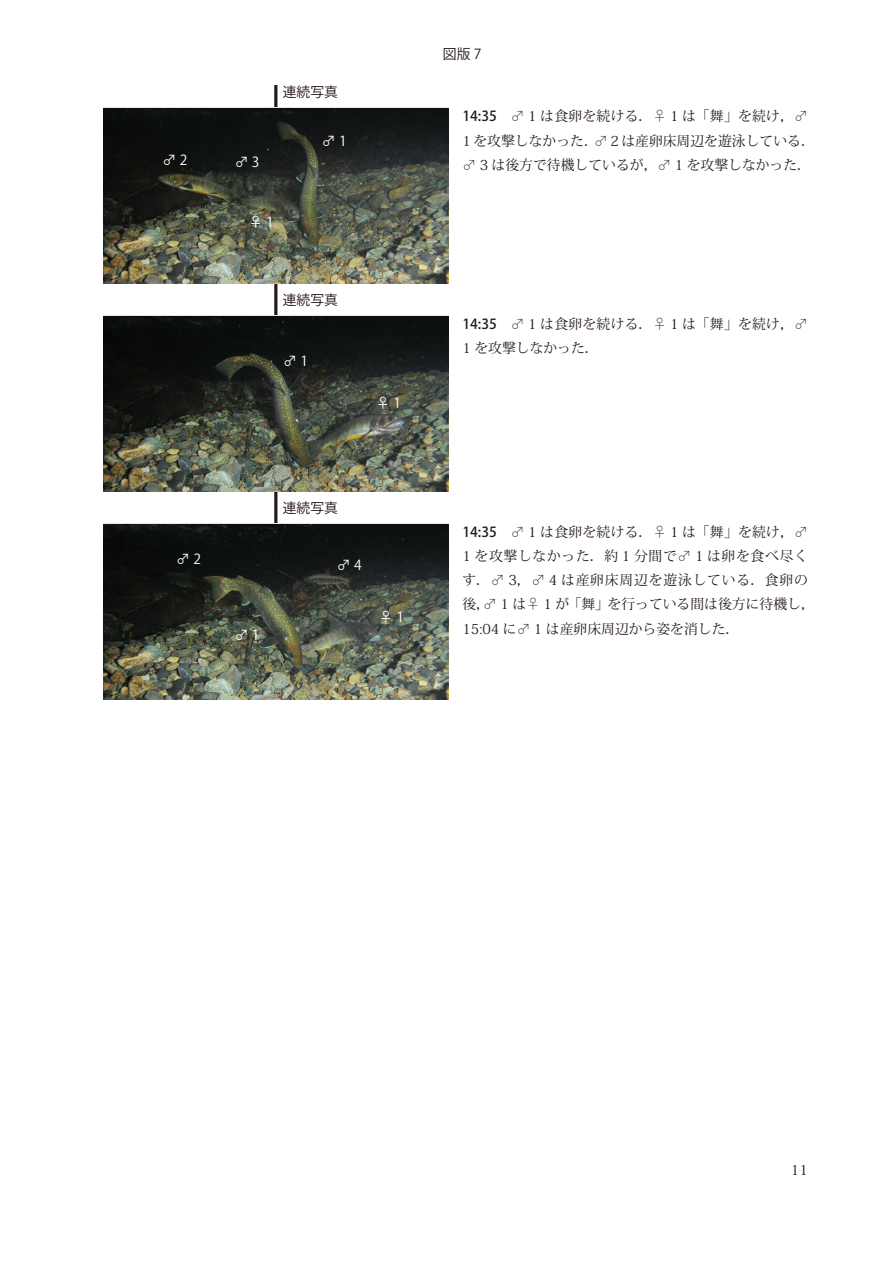
<style>
.page{position:relative;width:893px;height:1263px;background:#fff}
.page>*{position:absolute;margin:0;border:0;box-sizing:border-box;transform-origin:0 0}
.t1{font:13.8px/24.2px "Koz Min Pro";letter-spacing:.02em;color:#231916}
.t2{font:13.8px/24.2px "Koz Min Pro";color:#231916}
.t3{font:13.8px "Koz Go Pro";color:#fff}
.t4{font:13.8px "Koz Go Pro";color:#231916}
.s1{font-family:"Koz Go Pro";font-weight:500}
</style>
<div class="page">
<hr style="left:274px;top:85px;width:3px;height:532px;background:#231916">
<img style="left:103px;top:524px;width:346px;height:176px">
<img style="left:103px;top:316px;width:346px;height:176px">
<img style="left:103px;top:108px;width:346px;height:176px">
<p class="t3" style="left:162px;top:151px;width:26px">♂2</p>
<p class="t3" style="left:235px;top:153px;width:26px">♂3</p>
<p class="t4" style="left:283px;top:83px;width:57px">連続写真</p>
<p class="t3" style="left:322px;top:132px;width:26px">♂1</p>
<p class="t3" style="left:249px;top:213px;width:26px">♀1</p>
<p class="t4" style="left:283px;top:291px;width:57px">連続写真</p>
<p class="t3" style="left:283px;top:352px;width:26px">♂1</p>
<p class="t3" style="left:376px;top:394px;width:26px">♀ 1</p>
<p class="t3" style="left:176px;top:550px;width:26px">♂2</p>
<p class="t3" style="left:235px;top:626px;width:26px">♂1</p>
<p class="t4" style="left:283px;top:499px;width:57px">連続写真</p>
<p class="t3" style="left:337px;top:556px;width:26px">♂4</p>
<p class="t3" style="left:379px;top:608px;width:26px">♀ 1</p>
<p class="t4" style="left:443px;top:45px;width:40px">図版 7</p>
<p class="t2" style="left:462px;top:104px;width:354px"><span class="s1">14:35　</span>♂ 1 は食卵を続ける．♀ 1 は「舞」を続け，♂<br>1 を攻撃しなかった．♂ 2 は産卵床周辺を遊泳している．♂ 3 は後方で待機しているが，♂ 1 を攻撃しなかった．</p>
<p class="t1" style="left:462px;top:311px;width:347px"><span class="s1">14:35　</span>♂ 1 は食卵を続ける．♀ 1 は「舞」を続け，♂<br>1 を攻撃しなかった．</p>
<p class="t1" style="left:462px;top:519px;width:354px"><span class="s1">14:35　</span>♂ 1 は食卵を続ける．♀ 1 は「舞」を続け，♂<br>1 を攻撃しなかった．約 1 分間で♂ 1 は卵を食べ尽くす．♂ 3，♂ 4 は産卵床周辺を遊泳している．食卵の後，♂ 1 は♀ 1 が「舞」を行っている間は後方に待機し，<br>15:04 に♂ 1 は産卵床周辺から姿を消した．</p>
<p class="t2" style="left:791px;top:1157px;width:18px">11</p>
</div>
